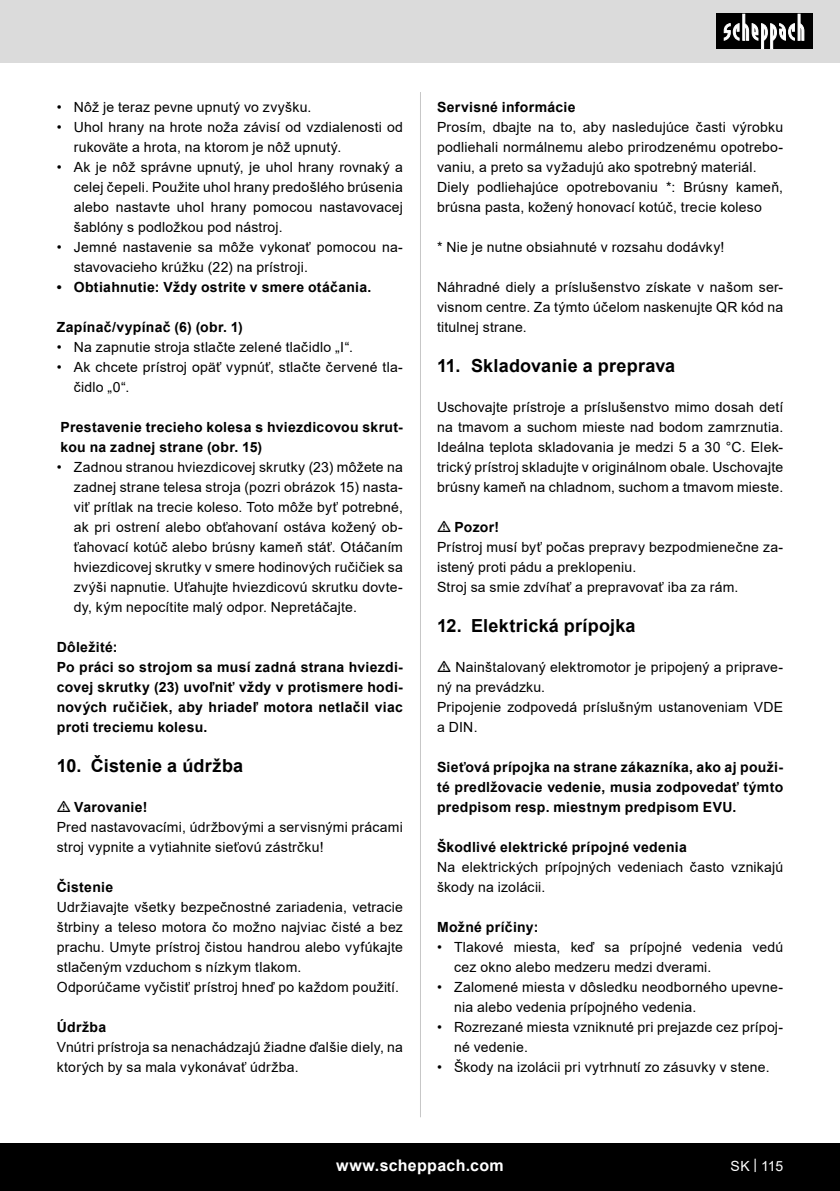
<style>
.page{position:relative;width:840px;height:1191px;background:#fff}
.page>*{position:absolute;margin:0;border:0;box-sizing:border-box;transform-origin:0 0}
.t1{font:700 18px "Arial";letter-spacing:.015em;color:#000}
.t2{font:700 16px "Arial";letter-spacing:.02em;color:#fff}
.t3{font:14px/20px "Arial";letter-spacing:.015em;color:#000}
.t4{font:700 14px/20px "Arial";letter-spacing:.02em;color:#000;text-align:justify}
.t5{font:14px "Arial";color:#fff}
</style>
<div class="page">
<div style="left:0;top:0;width:839px;height:63px;background:#dbdbdb"></div>
<div style="left:0;top:1143px;width:839px;height:48px;background:#000"></div>
<div style="left:716px;top:14px;width:96px;height:35px;background:#000"></div>
<svg style="left:723px;top:14px;width:81px;height:35px"></svg>
<hr style="left:420px;top:92px;width:1px;height:1025px;background:#c7c7c7">
<p class="t3" style="left:57px;top:97px;width:256px">• Nôž je teraz pevne upnutý vo zvyšku.</p>
<p class="t3" style="left:74px;top:117px;width:330px;text-indent:-17px">• Uhol hrany na hrote noža závisí od vzdialenosti od rukoväte a hrota, na ktorom je nôž upnutý.</p>
<p class="t3" style="left:74px;top:157px;width:330px;text-align:justify;text-indent:-17px">• Ak je nôž správne upnutý, je uhol hrany rovnaký a celej čepeli. Použite uhol hrany predošlého brúsenia alebo nastavte uhol hrany pomocou nastavovacej šablóny s podložkou pod nástroj.</p>
<p class="t3" style="left:74px;top:237px;width:330px;text-indent:-17px">• Jemné nastavenie sa môže vykonať pomocou na&shy;stavovacieho krúžku (22) na prístroji.</p>
<p class="t4" style="left:57px;top:277px;width:316px">• Obtiahnutie: Vždy ostrite v smere otáčania.</p>
<p class="t4" style="left:57px;top:317px;width:187px">Zapínač/vypínač (6) (obr. 1)</p>
<p class="t3" style="left:57px;top:337px;width:297px">• Na zapnutie stroja stlačte zelené tlačidlo „I“.</p>
<p class="t3" style="left:74px;top:357px;width:330px;text-indent:-17px">• Ak chcete prístroj opäť vypnúť, stlačte červené tla&shy;čidlo „0“.</p>
<p class="t4" style="left:61px;top:417px;width:343px">Prestavenie trecieho kolesa s hviezdicovou skrut&shy;kou na zadnej strane (obr. 15)</p>
<p class="t3" style="left:74px;top:457px;width:330px;text-align:justify;text-indent:-17px">• Zadnou stranou hviezdicovej skrutky (23) môžete na zadnej strane telesa stroja (pozri obrázok 15) nasta&shy;viť prítlak na trecie koleso. Toto môže byť potrebné, ak pri ostrení alebo obťahovaní ostáva kožený ob&shy;ťahovací kotúč alebo brúsny kameň stáť. Otáčaním hviezdicovej skrutky v smere hodinových ručičiek sa zvýši napnutie. Uťahujte hviezdicovú skrutku dovte&shy;dy, kým nepocítite malý odpor. Nepretáčajte.</p>
<p class="t4" style="left:57px;top:637px;width:62px">Dôležité:</p>
<p class="t4" style="left:57px;top:657px;width:347px">Po práci so strojom sa musí zadná strana hviezdi&shy;covej skrutky (23) uvoľniť vždy v protismere hodi&shy;nových ručičiek, aby hriadeľ motora netlačil viac proti treciemu kolesu.</p>
<p class="t1" style="left:57px;top:753px;width:188px">10. Čistenie a údržba</p>
<p class="t4" style="left:74px;top:797px;width:75px">Varovanie!</p>
<p class="t3" style="left:57px;top:817px;width:347px">Pred nastavovacími, údržbovými a servisnými prácami stroj vypnite a vytiahnite sieťovú zástrčku!</p>
<p class="t4" style="left:57px;top:877px;width:58px">Čistenie</p>
<p class="t3" style="left:57px;top:897px;width:347px;text-align:justify">Udržiavajte všetky bezpečnostné zariadenia, vetracie štrbiny a teleso motora čo možno najviac čisté a bez prachu. Umyte prístroj čistou handrou alebo vyfúkajte stlačeným vzduchom s nízkym tlakom.</p>
<p class="t3" style="left:57px;top:977px;width:343px">Odporúčame vyčistiť prístroj hneď po každom použití.</p>
<p class="t4" style="left:57px;top:1017px;width:51px">Údržba</p>
<p class="t3" style="left:57px;top:1037px;width:347px">Vnútri prístroja sa nenachádzajú žiadne ďalšie diely, na ktorých by sa mala vykonávať údržba.</p>
<p class="t4" style="left:437px;top:97px;width:140px">Servisné informácie</p>
<p class="t3" style="left:437px;top:117px;width:347px;text-align:justify">Prosím, dbajte na to, aby nasledujúce časti výrobku podliehali normálnemu alebo prirodzenému opotrebo&shy;vaniu, a preto sa vyžadujú ako spotrebný materiál.</p>
<p class="t3" style="left:437px;top:177px;width:347px">Diely podliehajúce opotrebovaniu *: Brúsny kameň, brúsna pasta, kožený honovací kotúč, trecie koleso</p>
<p class="t3" style="left:437px;top:237px;width:289px">* Nie je nutne obsiahnuté v rozsahu dodávky!</p>
<p class="t3" style="left:437px;top:277px;width:347px;text-align:justify">Náhradné diely a príslušenstvo získate v našom ser&shy;visnom centre. Za týmto účelom naskenujte QR kód na titulnej strane.</p>
<p class="t1" style="left:437px;top:353px;width:240px">11. Skladovanie a preprava</p>
<p class="t3" style="left:437px;top:397px;width:347px;text-align:justify">Uschovajte prístroje a príslušenstvo mimo dosah detí na tmavom a suchom mieste nad bodom zamrznutia.<br>Ideálna teplota skladovania je medzi 5 a 30 °C. Elek&shy;trický prístroj skladujte v originálnom obale. Uschovajte brúsny kameň na chladnom, suchom a tmavom mieste.</p>
<p class="t4" style="left:454px;top:517px;width:46px">Pozor!</p>
<p class="t3" style="left:437px;top:537px;width:347px">Prístroj musí byť počas prepravy bezpodmienečne za&shy;istený proti pádu a preklopeniu.</p>
<p class="t3" style="left:437px;top:577px;width:303px">Stroj sa smie zdvíhať a prepravovať iba za rám.</p>
<p class="t1" style="left:437px;top:613px;width:200px">12. Elektrická prípojka</p>
<p class="t3" style="left:437px;top:657px;width:347px;text-indent:18px">Nainštalovaný elektromotor je pripojený a priprave&shy;ný na prevádzku.</p>
<p class="t3" style="left:437px;top:697px;width:347px">Pripojenie zodpovedá príslušným ustanoveniam VDE a DIN.</p>
<p class="t4" style="left:437px;top:757px;width:347px">Sieťová prípojka na strane zákazníka, ako aj použi&shy;té predlžovacie vedenie, musia zodpovedať týmto predpisom resp. miestnym predpisom EVU.</p>
<p class="t4" style="left:437px;top:837px;width:251px">Škodlivé elektrické prípojné vedenia</p>
<p class="t3" style="left:437px;top:857px;width:347px">Na elektrických prípojných vedeniach často vznikajú škody na izolácii.</p>
<p class="t4" style="left:437px;top:917px;width:103px">Možné príčiny:</p>
<p class="t3" style="left:454px;top:937px;width:330px;text-indent:-17px">• Tlakové miesta, keď sa prípojné vedenia vedú cez okno alebo medzeru medzi dverami.</p>
<p class="t3" style="left:454px;top:977px;width:330px;text-indent:-17px">• Zalomené miesta v dôsledku neodborného upevne&shy;nia alebo vedenia prípojného vedenia.</p>
<p class="t3" style="left:454px;top:1017px;width:330px;text-indent:-17px">• Rozrezané miesta vzniknuté pri prejazde cez prípoj&shy;né vedenie.</p>
<p class="t3" style="left:437px;top:1057px;width:334px">• Škody na izolácii pri vytrhnutí zo zásuvky v stene.</p>
<p class="t2" style="left:336px;top:1154px;width:169px">www.scheppach.com</p>
<p class="t5" style="left:730px;top:1156px;width:54px">SK | 115</p>
</div>
